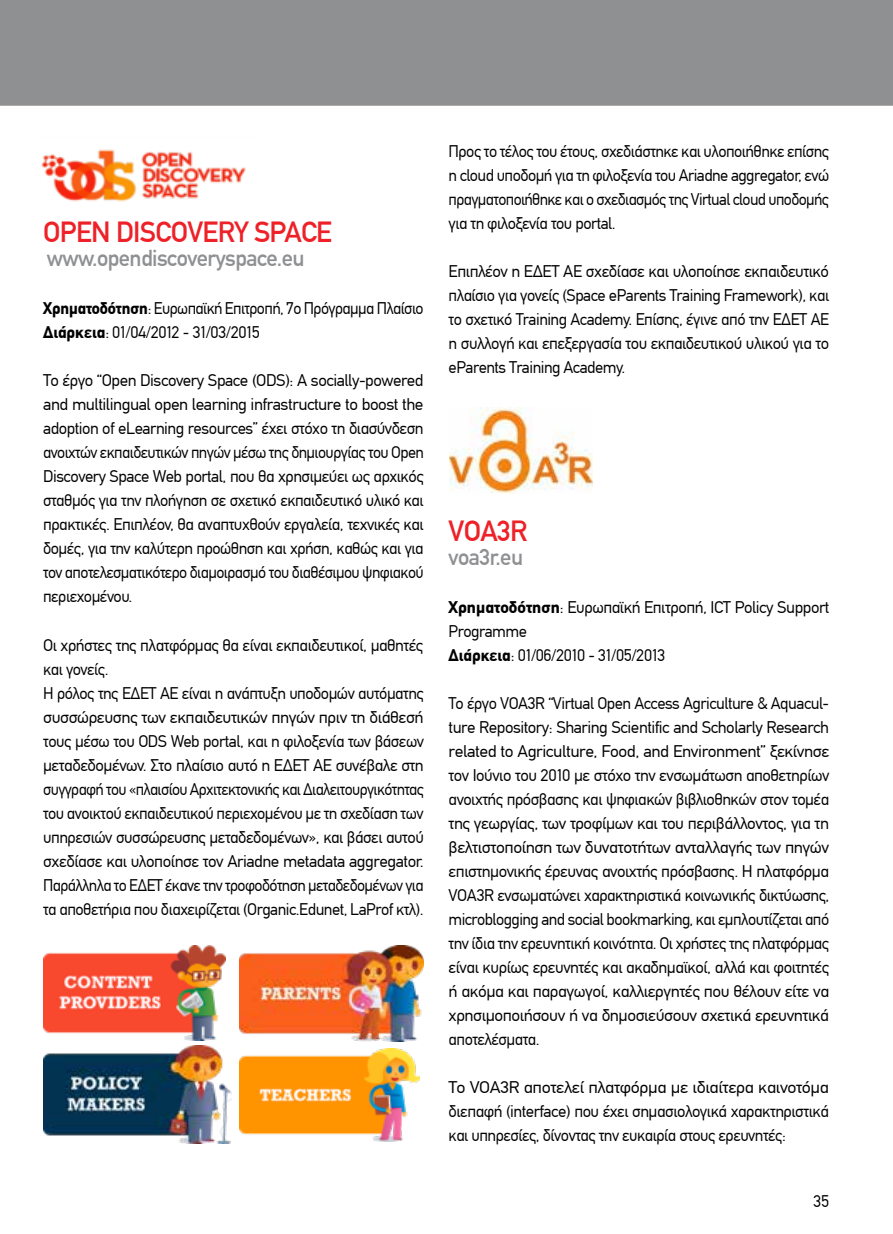
<style>
.page{position:relative;width:893px;height:1234px;background:#fff}
.page>*{position:absolute;margin:0;border:0;box-sizing:border-box;transform-origin:0 0}
.t1{font:28.5px "CF Din";letter-spacing:-.025em;color:#ed2127}
.t2{font:22.5px "CF Din";letter-spacing:-.025em;color:#8e9092}
.t3{font:16.5px/24px "CF Din";letter-spacing:-.03em;color:#000;text-align:justify}
.t4{font:16.5px/24px "CF Din";letter-spacing:-.03em;color:#000;text-align:justify;scale:1.1 1}
.s1{font-weight:700}
</style>
<div class="page">
<div style="left:0;top:0;width:893px;height:106px;background:#8e9092"></div>
<img style="left:41px;top:149px;width:205px;height:53px">
<img style="left:44px;top:945px;width:181px;height:94px">
<img style="left:239px;top:945px;width:185px;height:96px">
<img style="left:43px;top:1045px;width:189px;height:97px">
<img style="left:239px;top:1048px;width:180px;height:93px">
<img style="left:450px;top:407px;width:142px;height:86px">
<h1 class="t1" style="left:43px;top:217px;width:290px">OPEN DISCOVERY SPACE</h1>
<h2 class="t2" style="left:47px;top:246px;width:259px">www.opendiscoveryspace.eu</h2>
<p class="t3" style="left:43px;top:297px;width:382px"><span class="s1">Χρηματοδότηση</span>: Ευρωπαϊκή Επιτροπή, 7ο Πρόγραμμα Πλαίσιο<br><span class="s1">Διάρκεια</span>: 01/04/2012 - 31/03/2015</p>
<p class="t3" style="left:43px;top:369px;width:382px">Το έργο “Open Discovery Space (ODS): A socially-powered and multilingual open learning infrastructure to boost the adoption of eLearning resources” έχει στόχο τη διασύνδεση ανοιχτών εκπαιδευτικών πηγών μέσω της δημιουργίας του Open Discovery Space Web portal, που θα χρησιμεύει ως αρχικός σταθμός για την πλοήγηση σε σχετικό εκπαιδευτικό υλικό και πρακτικές. Επιπλέον, θα αναπτυχθούν εργαλεία, τεχνικές και δομές, για την καλύτερη προώθηση και χρήση, καθώς και για τον αποτελεσματικότερο διαμοιρασμό του διαθέσιμου ψηφιακού περιεχομένου.</p>
<p class="t3" style="left:43px;top:633px;width:382px;text-align:left">Οι χρήστες της πλατφόρμας θα είναι εκπαιδευτικοί, μαθητές και γονείς.<br>Η ρόλος της ΕΔΕΤ ΑΕ είναι η ανάπτυξη υποδομών αυτόματης συσσώρευσης των εκπαιδευτικών πηγών πριν τη διάθεσή τους μέσω του ODS Web portal, και η φιλοξενία των βάσεων μεταδεδομένων. Στο πλαίσιο αυτό η ΕΔΕΤ ΑΕ συνέβαλε στη συγγραφή του «πλαισίου Αρχιτεκτονικής και Διαλειτουργικότητας του ανοικτού εκπαιδευτικού περιεχομένου με τη σχεδίαση των υπηρεσιών συσσώρευσης μεταδεδομένων», και βάσει αυτού σχεδίασε και υλοποίησε τον Ariadne metadata aggregator.<br>Παράλληλα το ΕΔΕΤ έκανε την τροφοδότηση μεταδεδομένων για τα αποθετήρια που διαχειρίζεται (Organic.Edunet, LaProf κτλ).</p>
<p class="t3" style="left:449px;top:139px;width:382px">Προς το τέλος του έτους, σχεδιάστηκε και υλοποιήθηκε επίσης η cloud υποδομή για τη φιλοξενία του Ariadne aggregator, ενώ πραγματοποιήθηκε και ο σχεδιασμός της Virtual cloud υποδομής για τη φιλοξενία του portal.</p>
<p class="t3" style="left:449px;top:259px;width:382px">Επιπλέον η ΕΔΕΤ ΑΕ σχεδίασε και υλοποίησε εκπαιδευτικό πλαίσιο για γονείς (Space eParents Training Framework), και το σχετικό Training Academy. Επίσης, έγινε από την ΕΔΕΤ ΑΕ η συλλογή και επεξεργασία του εκπαιδευτικού υλικού για το eParents Training Academy.</p>
<h1 class="t1" style="left:449px;top:516px;width:80px">VOA3R</h1>
<h2 class="t2" style="left:449px;top:545px;width:76px">voa3r.eu</h2>
<p class="t3" style="left:449px;top:595px;width:382px;text-align:left"><span class="s1">Χρηματοδότηση</span>: Ευρωπαϊκή Επιτροπή, ICT Policy Support<br>Programme<br><span class="s1">Διάρκεια</span>: 01/06/2010 - 31/05/2013</p>
<p class="t3" style="left:449px;top:691px;width:382px">Το έργο VOA3R “Virtual Open Access Agriculture &amp; Aquacul&shy;ture Repository: Sharing Scientific and Scholarly Research related to Agriculture, Food, and Environment” ξεκίνησε τον Ιούνιο του 2010 με στόχο την ενσωμάτωση αποθετηρίων ανοιχτής πρόσβασης και ψηφιακών βιβλιοθηκών στον τομέα της γεωργίας, των τροφίμων και του περιβάλλοντος, για τη βελτιστοποίηση των δυνατοτήτων ανταλλαγής των πηγών επιστημονικής έρευνας ανοιχτής πρόσβασης. Η πλατφόρμα VOA3R ενσωματώνει χαρακτηριστικά κοινωνικής δικτύωσης, microblogging and social bookmarking, και εμπλουτίζεται από την ίδια την ερευνητική κοινότητα. Οι χρήστες της πλατφόρμας είναι κυρίως ερευνητές και ακαδημαϊκοί, αλλά και φοιτητές ή ακόμα και παραγωγοί, καλλιεργητές που θέλουν είτε να χρησιμοποιήσουν ή να δημοσιεύσουν σχετικά ερευνητικά αποτελέσματα.</p>
<p class="t4" style="left:449px;top:1075px;width:347px">To VOA3R αποτελεί πλατφόρμα με ιδιαίτερα καινοτόμα διεπαφή (interface) που έχει σημασιολογικά χαρακτηριστικά και υπηρεσίες, δίνοντας την ευκαιρία στους ερευνητές:</p>
<p class="t3" style="left:813px;top:1189px;width:17px">35</p>
</div>
